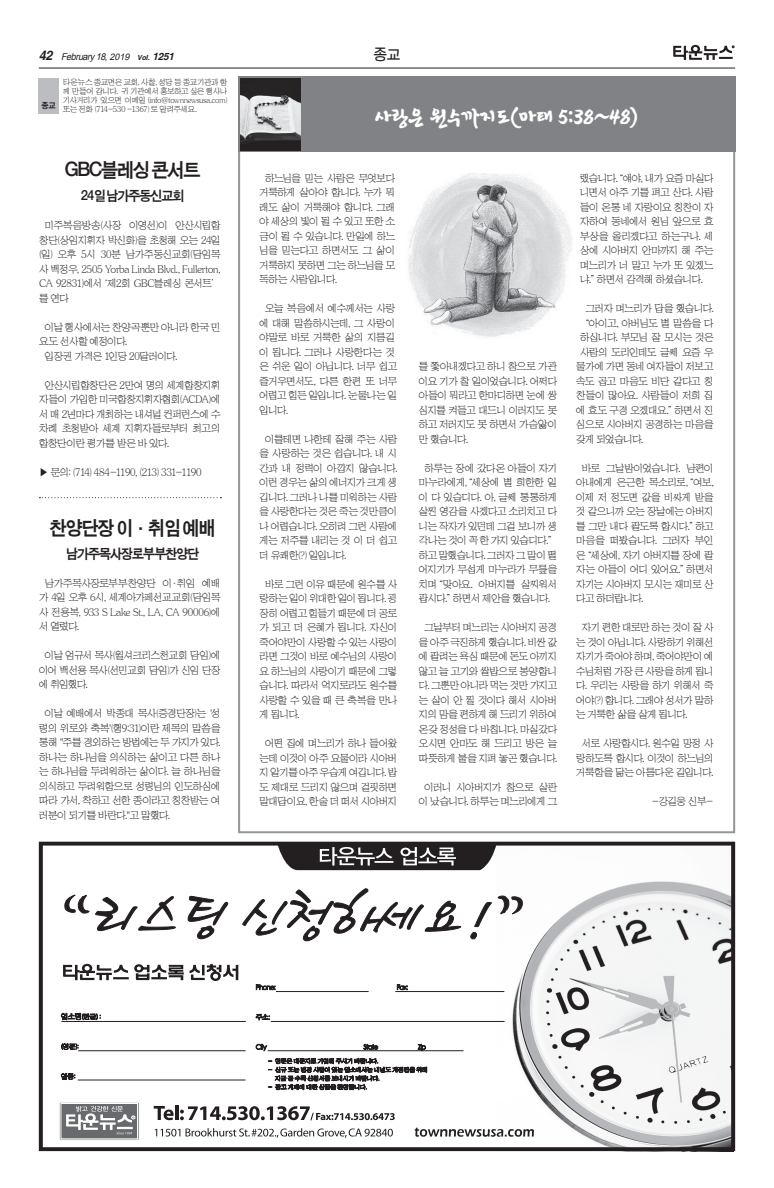
<style>
.page{position:relative;width:774px;height:1188px;background:#fff}
.page>*{position:absolute;margin:0;border:0;box-sizing:border-box;transform-origin:0 0}
.t1{font:26px "YDI Yuro B";letter-spacing:-.04em;color:#fff;scale:.95 1}
.t2{font:20px "Sand Kg";letter-spacing:-.06em;color:#231f20;scale:.95 1}
.t3{font:16px "Sand Tg";color:#231f20;scale:.95 1}
.t4{font:14px "Sand Kg";letter-spacing:-.07em;color:#231f20;scale:.95 1}
.t5{font:10.5px/14.5px "HY Sin Mun Myeong Jo";letter-spacing:-.125em;color:#231f20;text-align:justify}
.t6{font:10.5px "HY Sin Mun Myeong Jo";letter-spacing:-.1em;color:#231f20}
.t7{font:10.5px "HY Sin Mun Myeong Jo";letter-spacing:-.095em;color:#231f20}
.t8{font:10.5px "HY Sin Mun Myeong Jo";letter-spacing:-.065em;color:#231f20}
.t9{font:italic 9.5px "Arial";color:#231f20;scale:.95 1}
.t10{font:8.5px "Sand Kg";color:#231f20;scale:.95 1}
.t11{font:8px/9px "HY Sin Mun Myeong Jo";letter-spacing:-.095em;color:#231f20;text-align:justify}
.s1{font-family:"Helvetica";font-weight:700;font-size:13px}
.s2{font-size:9px}
.s3{font-family:"Helvetica";font-weight:700;font-size:7px}
.s4{font-family:"Helvetica";font-weight:700;font-size:10px}
</style>
<div class="page">
<hr style="left:39px;top:68px;width:696px;height:1px;background:#231f20">
<svg style="left:673px;top:45px;width:61px;height:15px"></svg>
<div style="left:238px;top:76px;width:497px;height:757px;background:#fff;border:2px solid #939598"></div>
<div style="left:238px;top:76px;width:497px;height:76px;background:#808285"></div>
<div style="left:38px;top:78px;width:21px;height:36px;background:#bcbdc0"></div>
<svg style="left:39px;top:497px;width:182px;height:1px"></svg>
<img style="left:240px;top:78px;width:60px;height:73px">
<img style="left:408px;top:174px;width:164px;height:163px">
<svg style="left:39px;top:842px;width:696px;height:309px"></svg>
<p class="t9" style="left:39px;top:50px;width:147px"><span class="s1">42</span> February18,<span class="s2">2019</span> <span class="s3">Vol.</span> <span class="s4">1251</span></p>
<h3 class="t3" style="left:374px;top:47px;width:30px">종교</h3>
<p class="t11" style="left:63px;top:78px;width:166px">타운뉴스 종교면은 교회, 사찰, 성당 등 종교기관과 함 께 만들어 갑니다. 귀 기관에서 홍보하고 싶은 행사나 기사거리가 있으면 이메일 (info@townnewsusa.com) 또는 전화 (714-530 -1367) 로 알려주세요.</p>
<p class="t10" style="left:42px;top:101px;width:16px">종교</p>
<h1 class="t1" style="left:373px;top:105px;width:280px">사랑은 원수까지도(마태 5:38~48)</h1>
<h2 class="t2" style="left:65px;top:160px;width:145px">GBC블레싱 콘서트</h2>
<h3 class="t4" style="left:81px;top:189px;width:111px">24일 남가주동신교회</h3>
<p class="t5" style="left:39px;top:218px;width:184px;text-indent:6px">미주복음방송(사장 이영선)이 안산시립합 창단(상임지휘자 박신화)을 초청해 오는 24일 (일) 오후 5시 30분 남가주동신교회(담임목 사 백정우, 2505 Yorba Linda Blvd., Fullerton, CA 92831)에서‘제2회 GBC블레싱 콘서트’ 를 연다</p>
<p class="t6" style="left:45px;top:322px;width:178px">이날 행사에서는 찬양곡뿐만 아니라 한국 민</p>
<p class="t5" style="left:39px;top:334px;width:90px">요도 선사할 예정이다.</p>
<p class="t5" style="left:45px;top:349px;width:135px">입장권 가격은 1인당 20달러이다.</p>
<p class="t5" style="left:39px;top:378px;width:184px;text-indent:6px">안산시립합창단은 2만여 명의 세계합창지휘 자들이 가입한 미국합창지휘자협회(ACDA)에 서 매 2년마다 개최하는 내셔널 컨퍼런스에 수 차례 초청받아 세계 지휘자들로부터 최고의 합창단이란 평가를 받은 바 있다.</p>
<p class="t5" style="left:39px;top:465px;width:164px">▶ 문의: (714) 484-1190, (213) 331-1190</p>
<h2 class="t2" style="left:50px;top:518px;width:176px">찬양단장 이·취임 예배</h2>
<h3 class="t4" style="left:66px;top:547px;width:142px">남가주목사장로부부찬양단</h3>
<p class="t5" style="left:39px;top:576px;width:184px;text-indent:6px">남가주목사장로부부찬양단 이·취임 예배 가 4일 오후 6시, 세계아가페선교교회(담임목 사 전용복, 933 S Lake St., LA, CA 90006)에 서 열렸다.</p>
<p class="t5" style="left:39px;top:648px;width:184px;text-indent:6px">이날 엄규서 목사(윌셔크리스천교회 담임)에 이어 백선용 목사(선민교회 담임)가 신임 단장 에 취임했다.</p>
<p class="t5" style="left:39px;top:706px;width:184px;text-indent:6px">이날 예배에서 박종대 목사(증경단장)는 '성 령의 위로와 축복'(행9:31)이란 제목의 말씀을 통해 "주를 경외하는 방법에는 두 가지가 있다. 하나는 하나님을 의식하는 삶이고 다른 하나 는 하나님을 두려워하는 삶이다. 늘 하나님을 의식하고 두려워함으로 성령님의 인도하심에 따라 가서, 착하고 선한 종이라고 칭찬받는 여 러분이 되기를 바란다."고 말했다.</p>
<p class="t5" style="left:259px;top:171px;width:138px;text-indent:6px">하느님을 믿는 사람은 무엇보다 거룩하게 살아야 합니다. 누가 뭐 래도 삶이 거룩해야 합니다. 그래 야 세상의 빛이 될 수 있고 또한 소 금이 될 수 있습니다. 만일에 하느 님을 믿는다고 하면서도 그 삶이 거룩하지 못하면 그는 하느님을 모 독하는 사람입니다.</p>
<p class="t5" style="left:259px;top:301px;width:140px;text-align:left;text-indent:6px">오늘 복음에서 예수께서는 사랑 에 대해 말씀하시는데, 그 사랑이 야말로 바로 거룩한 삶의 지름길 이 됩니다. 그러나 사랑한다는 것 은 쉬운 일이 아닙니다. 너무 쉽고 즐거우면서도, 다른 한편 또 너무 어렵고 힘든 일입니다. 눈물나는 일 입니다.</p>
<p class="t5" style="left:259px;top:432px;width:140px;text-indent:6px">이를테면 나한테 잘해 주는 사람 을 사랑하는 것은 쉽습니다. 내 시 간과 내 정력이 아깝지 않습니다. 이런 경우는 삶의 에너지가 크게 생 깁니다. 그러나 나를 미워하는 사람 을 사랑한다는 것은 죽는 것만큼이 나 어렵습니다. 오히려 그런 사람에 게는 저주를 내리는 것 이 더 쉽고 더 유쾌한(?) 일입니다.</p>
<p class="t5" style="left:259px;top:577px;width:140px;text-indent:6px">바로 그런 이유 때문에 원수를 사 랑하는 일이 위대한 일이 됩니다. 굉 장히 어렵고 힘들기 때문에 더 공로 가 되고 더 은혜가 됩니다. 자신이 죽어야만이 사랑할 수 있는 사랑이 라면 그것이 바로 예수님의 사랑이 요 하느님의 사랑이기 때문에 그렇 습니다. 따라서 억지로라도 원수를 사랑할 수 있을 때 큰 축복을 만나 게 됩니다.</p>
<p class="t5" style="left:259px;top:736px;width:140px;text-align:center">어떤 집에 며느리가 하나 들어왔 는데 이것이 아주 요물이라 시아버 지 알기를 아주 우습게 여깁니다. 밥 도 제대로 드리지 않으며 걸핏하면 말대답이요, 한술 더 떠서 시아버지</p>
<p class="t5" style="left:419px;top:359px;width:141px">를 쫓아내겠다고 하니 참으로 가관 이요 기가 찰 일이었습니다. 어쩌다 아들이 뭐라고 한마디하면 눈에 쌍 심지를 켜들고 대드니 이러지도 못 하고 저러지도 못 하면서 가슴앓이 만 했습니다.</p>
<p class="t5" style="left:419px;top:461px;width:141px;text-indent:6px">하루는 장에 갔다온 아들이 자기 마누라에게,“세상에 별 희한한 일 이 다 있습디다. 아, 글쎄 통통하게 살찐 영감을 사겠다고 소리치고 다 니는 작자가 있던데 그걸 보니까 생 각나는 것이 꼭 한 가지 있습디다.” 하고 말했습니다. 그러자 그 말이 떨 어지기가 무섭게 마누라가 무릎을 치며“맞아요. 아버지를 살찌워서 팝시다.”하면서 제안을 했습니다.</p>
<p class="t5" style="left:419px;top:620px;width:141px;text-align:center">그날부터 며느리는 시아버지 공경 을 아주 극진하게 했습니다. 비싼 값 에 팔려는 욕심 때문에 돈도 아끼지 않고 늘 고기와 쌀밥으로 봉양합니 다. 그뿐만 아니라 먹는 것만 가지고 는 살이 안 찔 것이다 해서 시아버 지의 맘을 편하게 해 드리기 위하여 온갖 정성을 다 바칩니다. 마실갔다 오시면 안마도 해 드리고 방은 늘 따뜻하게 불을 지펴 놓곤 했습니다.</p>
<p class="t5" style="left:419px;top:780px;width:141px;text-align:center">이러니 시아버지가 참으로 살판 이 났습니다. 하루는 며느리에게 그</p>
<p class="t5" style="left:580px;top:171px;width:136px">랬습니다.“얘야, 내가 요즘 마실다 니면서 아주 기를 펴고 산다. 사람 들이 온통 네 자랑이요 칭찬이 자 자하여 동네에서 원님 앞으로 효 부상을 올리겠다고 하는구나. 세 상에 시아버지 안마까지 해 주는 며느리가 너 말고 누가 또 있겠느 냐.”하면서 감격해 하셨습니다.</p>
<p class="t5" style="left:585px;top:301px;width:130px">그러자 며느리가 답을 했습니다.</p>
<p class="t7" style="left:580px;top:318px;width:136px">“아이고, 아버님도 별 말씀을 다</p>
<p class="t5" style="left:580px;top:330px;width:136px">하십니다. 부모님 잘 모시는 것은</p>
<p class="t5" style="left:580px;top:345px;width:136px">사람의 도리인데도 글쎄 요즘 우</p>
<p class="t7" style="left:576px;top:361px;width:140px">물가에 가면 동네 여자들이 저보고</p>
<p class="t5" style="left:576px;top:374px;width:140px">속도 곱고 마음도 비단 같다고 칭</p>
<p class="t8" style="left:576px;top:390px;width:140px">찬들이 많아요. 사람들이 저희 집</p>
<p class="t5" style="left:576px;top:403px;width:140px">에 효도 구경 오겠대요.”하면서 진</p>
<p class="t6" style="left:576px;top:419px;width:140px">심으로 시아버지 공경하는 마음을</p>
<p class="t5" style="left:576px;top:432px;width:69px">갖게 되었습니다.</p>
<p class="t5" style="left:576px;top:461px;width:140px;text-indent:6px">바로 그날밤이었습니다. 남편이 아내에게 은근한 목소리로,“여보, 이제 저 정도면 값을 비싸게 받을 것 같으니까 오는 장날에는 아버지 를 그만 내다 팔도록 합시다.”하고 마음을 떠봤습니다. 그러자 부인 은“세상에, 자기 아버지를 장에 팔 자는 아들이 어디 있어요.”하면서 자기는 시아버지 모시는 재미로 산 다고 하더랍니다.</p>
<p class="t5" style="left:576px;top:620px;width:140px;text-indent:6px">자기 편한 대로만 하는 것이 잘 사 는 것이 아닙니다. 사랑하기 위해선 자기가 죽어야 하며, 죽어야만이 예 수님처럼 가장 큰 사랑을 하게 됩니 다. 우리는 사랑을 하기 위해서 죽 어야(?) 합니다. 그래야 성서가 말하 는 거룩한 삶을 살게 됩니다.</p>
<p class="t5" style="left:576px;top:736px;width:140px;text-align:center">서로 사랑합시다. 원수일 망정 사 랑하도록 합시다. 이것이 하느님의 거룩함을 닮는 아름다운 길입니다.</p>
<p class="t5" style="left:651px;top:794px;width:64px">-강길웅 신부-</p>
</div>
